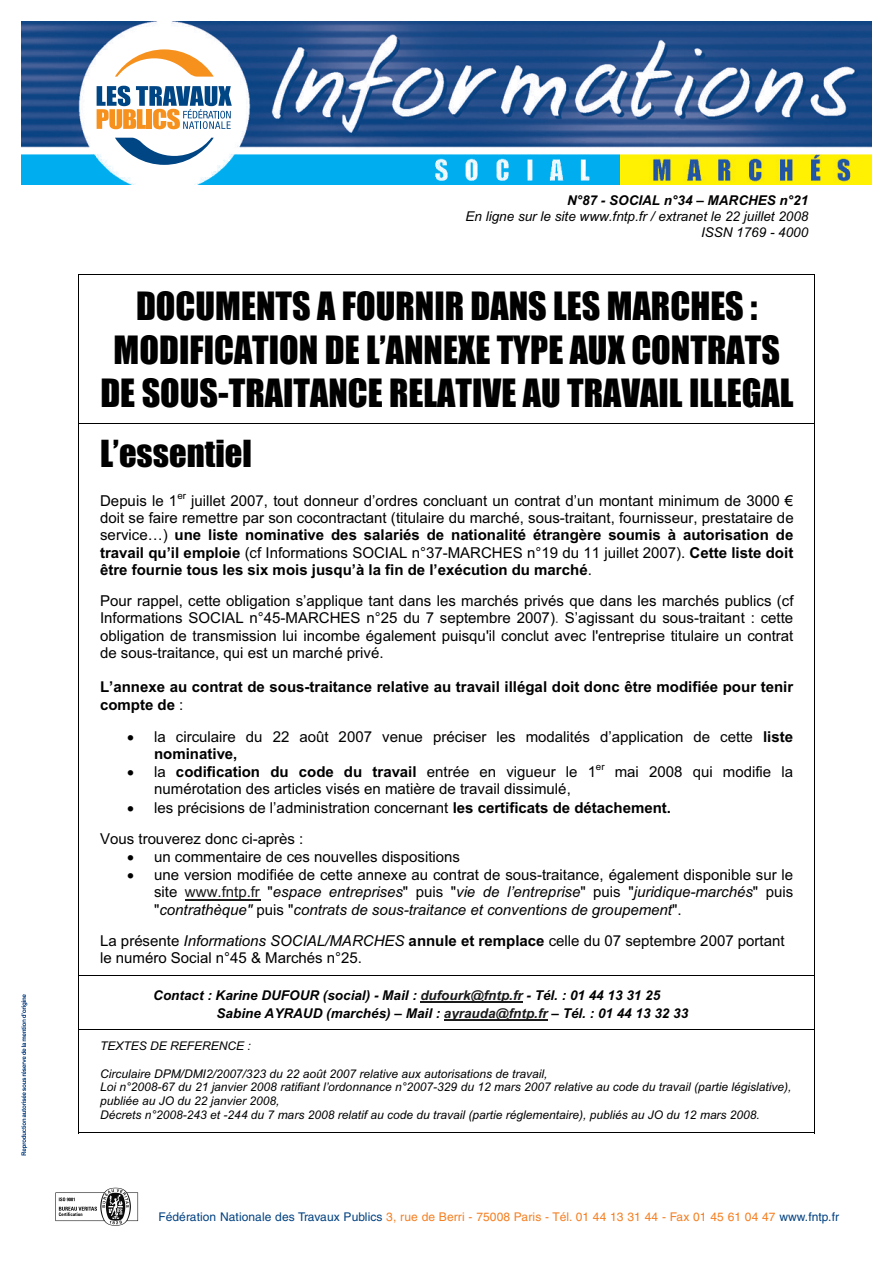
<style>
.page{position:relative;width:893px;height:1263px;background:#fff}
.page>*{position:absolute;margin:0;border:0;box-sizing:border-box;transform-origin:0 0}
.t1{font:36px/44px "Impact+T42+ERXHFY";color:#000;text-align:center}
.t2{font:34.5px "Impact+T42+ERXHFY";color:#000}
.t3{font:15px/17.2px "Arial+T42+GYGANP";color:#000}
.t4{font:15px/17.2px "Arial Bold+T42+RNXPSG";color:#000}
.t5{font:15px/17.2px "Arial Italic+T42+XHXVCX";color:#000}
.t6{font:13.5px/18.6px "Arial Bold Italic+T42+ODFQLE";color:#000}
.t7{font:13.5px/15.5px "Arial Italic+T42+XHXVCX";color:#000;text-align:right}
.t8{font:12px/13.8px "Arial Italic+T42+XHXVCX";color:#000}
.t9{font:12px "Helvetica";letter-spacing:.005em;color:#f57f21}
.t10{font:9.75px "Arial+T42+GYGANP";color:#000}
.s1{font-family:"Arial+T42+GYGANP"}
.s2{font-family:"Arial Bold+T42+RNXPSG"}
.s3{color:#4c4c4c}
.s4{font-family:"Arial+T42+GYGANP";color:#1b1b1b}
.s5{font-family:"Arial Italic+T42+XHXVCX"}
.s6{color:#1b1b1b}
.s7{color:#014181}
</style>
<div class="page">
<hr style="left:78px;top:274px;width:736px;height:1px;background:#000">
<hr style="left:78px;top:283px;width:1px;height:140px;background:#000">
<hr style="left:814px;top:283px;width:1px;height:140px;background:#000">
<hr style="left:185px;top:899px;width:75px;height:1px;background:#1b1b1b">
<hr style="left:79px;top:423px;width:735px;height:1px;background:#000">
<hr style="left:78px;top:433px;width:1px;height:542px;background:#000">
<hr style="left:814px;top:433px;width:1px;height:542px;background:#000">
<hr style="left:420px;top:1001px;width:103px;height:1px;background:#1b1b1b">
<hr style="left:444px;top:1019px;width:104px;height:2px;background:#1b1b1b">
<hr style="left:79px;top:975px;width:735px;height:1px;background:#000">
<hr style="left:78px;top:984px;width:1px;height:45px;background:#000">
<hr style="left:814px;top:984px;width:1px;height:45px;background:#000">
<hr style="left:79px;top:1029px;width:735px;height:1px;background:#000">
<hr style="left:78px;top:1039px;width:1px;height:94px;background:#000">
<hr style="left:78px;top:1132px;width:736px;height:1px;background:#000">
<hr style="left:814px;top:1039px;width:1px;height:94px;background:#000">
<img style="left:21px;top:21px;width:851px;height:127px">
<img style="left:21px;top:154px;width:247px;height:31px">
<img style="left:268px;top:154px;width:353px;height:31px">
<img style="left:621px;top:154px;width:251px;height:31px">
<img style="left:21px;top:994px;width:7px;height:162px">
<div style="left:89px;top:34px;width:150px;height:146px;background:#fff;border-radius:50%"></div>
<svg style="left:97px;top:86px;width:135px;height:43px"></svg>
<svg style="left:115px;top:49px;width:99px;height:28px"></svg>
<svg style="left:115px;top:138px;width:99px;height:27px"></svg>
<img style="left:55px;top:1187px;width:84px;height:39px">
<p class="t6" style="left:567px;top:191px;width:243px">N°87 - SOCIAL n°34 – MARCHES n°21</p>
<p class="t7" style="left:465px;top:210px;width:344px">En ligne sur le site www.fntp.fr / extranet le 22 juillet 2008<br>ISSN 1769 - 4000</p>
<h1 class="t1" style="left:100px;top:289px;width:695px">DOCUMENTS A FOURNIR DANS LES MARCHES :<br>MODIFICATION DE L’ANNEXE TYPE AUX CONTRATS<br>DE SOUS-TRAITANCE RELATIVE AU TRAVAIL ILLEGAL</h1>
<h2 class="t2" style="left:100px;top:440px;width:153px">L’essentiel</h2>
<p class="t3" style="left:100px;top:492px;width:79px">Depuis le 1</p>
<p class="t10" style="left:177px;top:488px;width:10px">er</p>
<p class="t3" style="left:100px;top:492px;width:695px;text-align:right">juillet 2007, tout donneur d’ordres concluant un contrat d’un montant minimum de 3000 €<br>doit se faire remettre par son cocontractant (titulaire du marché, sous-traitant, fournisseur, prestataire de</p>
<p class="t4" style="left:100px;top:528px;width:695px"><span class="s1">service…)</span> une liste nominative des salariés de nationalité étrangère soumis à autorisation de</p>
<p class="t3" style="left:100px;top:544px;width:695px"><span class="s2">travail qu’il emploie</span> (cf Informations SOCIAL n°37-MARCHES n°19 du 11 juillet 2007). <span class="s2">Cette liste doit</span></p>
<p class="t4" style="left:100px;top:562px;width:493px">être fournie tous les six mois jusqu’à la fin de l’exécution du marché<span class="s1">.</span></p>
<p class="t3" style="left:100px;top:592px;width:695px;text-align:justify">Pour rappel, cette obligation s’applique tant dans les marchés privés que dans les marchés publics (cf Informations SOCIAL n°45-MARCHES n°25 du 7 septembre 2007)<span class="s3">.</span> S’agissant du sous-traitant : cette obligation de transmission lui incombe également puisqu'il conclut avec l'entreprise titulaire un contrat de sous-traitance, qui est un marché privé.</p>
<p class="t4" style="left:100px;top:680px;width:695px">L’annexe au contrat de sous-traitance relative au travail illégal doit donc être modifiée pour tenir compte de <span class="s1">:</span></p>
<p class="t3" style="left:154px;top:728px;width:641px">la circulaire du 22 août 2007 venue préciser les modalités d’application de cette <span class="s2">liste</span></p>
<p class="t4" style="left:154px;top:746px;width:443px;line-height:18.1px">nominative,<br><span class="s1">la</span> codification du code du travail <span class="s1">entrée en vigueur le 1</span></p>
<p class="t10" style="left:596px;top:759px;width:10px">er</p>
<p class="t3" style="left:615px;top:763px;width:180px">mai 2008 qui modifie la</p>
<p class="t3" style="left:154px;top:780px;width:518px;line-height:18.3px">numérotation des articles visés en matière de travail dissimulé,<br>les précisions de l’administration concernant <span class="s2">les certificats de détachement.</span></p>
<p class="t3" style="left:154px;top:829px;width:641px;line-height:18.3px;text-indent:-54px">Vous trouverez donc ci-après :<br>un commentaire de ces nouvelles dispositions<br>une version modifiée de cette annexe au contrat de sous-traitance, également disponible sur le</p>
<p class="t5" style="left:154px;top:885px;width:641px"><span class="s1">site</span> <span class="s4">www.fntp.fr</span> <span class="s1">"</span>espace entreprises<span class="s1">" puis "</span>vie de l’entreprise<span class="s1">" puis "</span>juridique-marchés<span class="s1">" puis "</span>contrathèque" <span class="s1">puis "</span>contrats de sous-traitance et conventions de groupement<span class="s1">".</span></p>
<p class="t3" style="left:100px;top:932px;width:686px">La présente <span class="s5">Informations SOCIAL/MARCHES</span> <span class="s2">annule et remplace</span> celle du 07 septembre 2007 portant le numéro Social n°45 &amp; Marchés n°25.</p>
<p class="t6" style="left:217px;top:985px;width:473px;text-indent:-63px">Contact : Karine DUFOUR (social) - Mail : <span class="s6">dufourk@fntp.fr</span> - Tél. : 01 44 13 31 25<br>Sabine AYRAUD (marchés) – Mail : <span class="s6">ayrauda@fntp.fr</span> – Tél. : 01 44 13 32 33</p>
<p class="t8" style="left:100px;top:1040px;width:152px">TEXTES DE REFERENCE :</p>
<p class="t8" style="left:100px;top:1068px;width:693px">Circulaire DPM/DMI2/2007/323 du 22 août 2007 relative aux autorisations de travail,<br>Loi n°2008-67 du 21 janvier 2008 ratifiant l’ordonnance n°2007-329 du 12 mars 2007 relative au code du travail (partie législative), publiée au JO du 22 janvier 2008,<br>Décrets n°2008-243 et -244 du 7 mars 2008 relatif au code du travail (partie réglementaire), publiés au JO du 12 mars 2008.</p>
<p class="t9" style="left:158px;top:1212px;width:682px"><span class="s7">Fédération Nationale des Travaux Publics</span> 3, rue de Berri - 75008 Paris - Tél. 01 44 13 31 44 - Fax 01 45 61 04 47 <span class="s7">www.fntp.fr</span></p>
</div>
